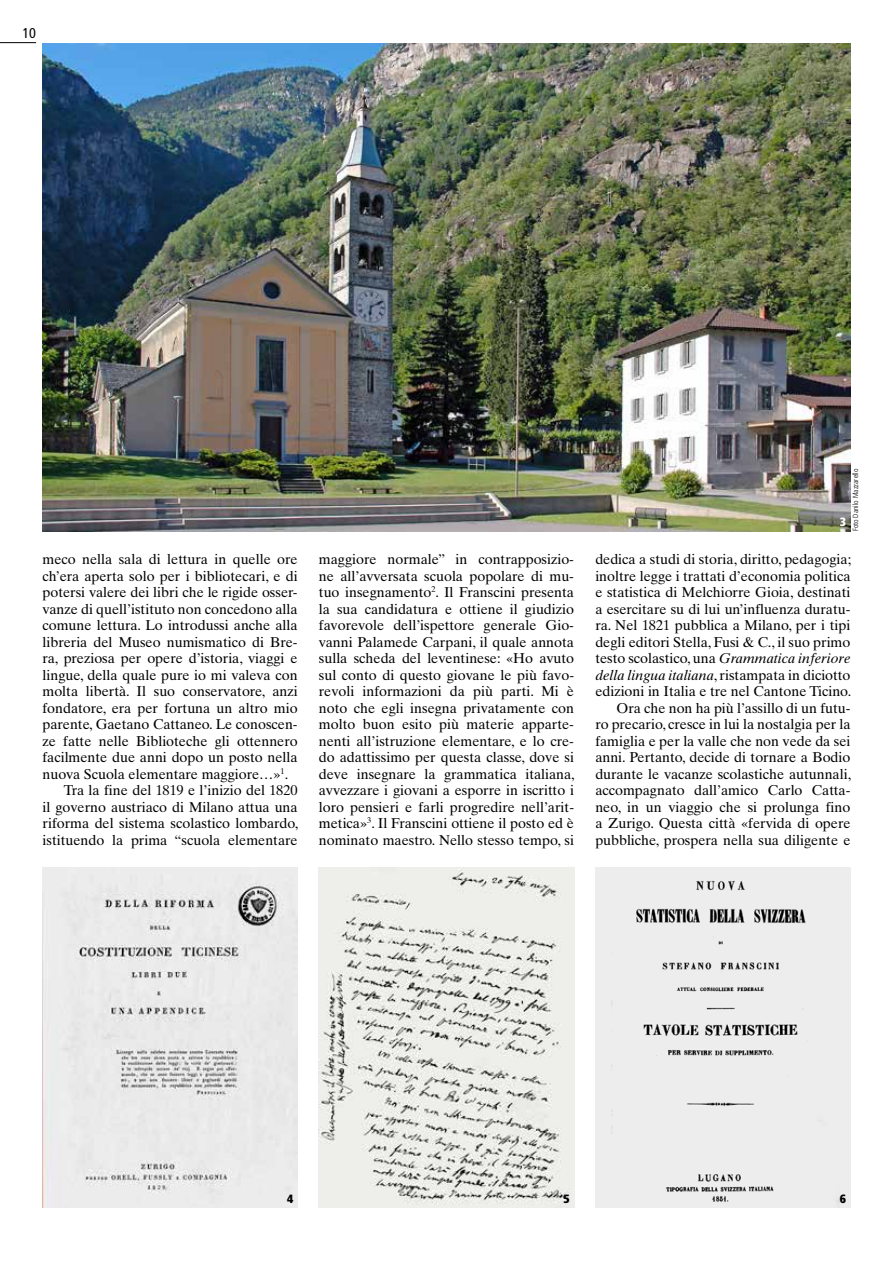
<style>
.page{position:relative;width:893px;height:1263px;background:#fff}
.page>*{position:absolute;margin:0;border:0;box-sizing:border-box;transform-origin:0 0}
.t1{font:14.25px/16.5px "Times Ten LT Std";color:#000;text-align:justify}
.t2{font:condensed 14.25px "Frutiger LT Std";color:#000}
.t3{font:900 condensed 12px "Frutiger LT Std";color:#000}
.t4{font:900 condensed 12px "Frutiger LT Std";color:#fff}
.t5{font:300 condensed 7.5px "Frutiger LT Std";color:#000}
.s1{font-style:italic}
</style>
<div class="page">
<img style="left:43px;top:44px;width:807px;height:487px">
<img style="left:43px;top:868px;width:255px;height:340px">
<img style="left:319px;top:868px;width:255px;height:340px">
<div style="left:595px;top:868px;width:255px;height:340px;background:#ededed"></div>
<hr style="left:0;top:42px;width:36px;height:1px;background:#000">
<p class="t2" style="left:22px;top:25px;width:15px">10</p>
<p class="t1" style="left:43px;top:551px;width:257px">meco nella sala di lettura in quelle ore</p>
<p class="t1" style="left:43px;top:567px;width:257px">ch’era aperta solo per i bibliotecari, e di</p>
<p class="t1" style="left:43px;top:584px;width:257px">potersi valere dei libri che le rigide osser-</p>
<p class="t1" style="left:43px;top:600px;width:257px">vanze di quell’istituto non concedono alla</p>
<p class="t1" style="left:43px;top:617px;width:257px">comune lettura. Lo introdussi anche alla</p>
<p class="t1" style="left:43px;top:633px;width:257px">libreria del Museo numismatico di Bre-</p>
<p class="t1" style="left:43px;top:650px;width:257px">ra, preziosa per opere d’istoria, viaggi e</p>
<p class="t1" style="left:43px;top:666px;width:257px">lingue, della quale pure io mi valeva con</p>
<p class="t1" style="left:43px;top:683px;width:257px">molta libertà. Il suo conservatore, anzi</p>
<p class="t1" style="left:43px;top:699px;width:257px">fondatore, era per fortuna un altro mio</p>
<p class="t1" style="left:43px;top:716px;width:257px">parente, Gaetano Cattaneo. Le conoscen-</p>
<p class="t1" style="left:43px;top:732px;width:257px">ze fatte nelle Biblioteche gli ottennero</p>
<p class="t1" style="left:43px;top:749px;width:257px">facilmente due anni dopo un posto nella</p>
<p class="t1" style="left:43px;top:765px;width:247px">nuova Scuola elementare maggiore…»<sup>1</sup>.</p>
<p class="t1" style="left:64px;top:782px;width:235px">Tra la fine del 1819 e l’inizio del 1820</p>
<p class="t1" style="left:43px;top:798px;width:257px">il governo austriaco di Milano attua una</p>
<p class="t1" style="left:43px;top:815px;width:257px">riforma del sistema scolastico lombardo,</p>
<p class="t1" style="left:43px;top:831px;width:257px">istituendo la prima “scuola elementare</p>
<p class="t5" style="left:851px;top:531px;width:64px;rotate:-90deg">Foto Danilo Mazzarello</p>
<p class="t4" style="left:840px;top:515px;width:8px">3</p>
<p class="t1" style="left:319px;top:551px;width:257px">maggiore normale” in contrapposizio&shy;ne all’avversata scuola popolare di mu&shy;tuo insegnamento<sup>2</sup>. Il Franscini presenta la sua candidatura e ottiene il giudizio favorevole dell’ispettore generale Gio&shy;vanni Palamede Carpani, il quale annota sulla scheda del leventinese: «Ho avuto sul conto di questo giovane le più favo&shy;revoli informazioni da più parti. Mi è noto che egli insegna privatamente con molto buon esito più materie apparte&shy;nenti all’istruzione elementare, e lo cre&shy;do adattissimo per questa classe, dove si deve insegnare la grammatica italiana, avvezzare i giovani a esporre in iscritto i loro pensieri e farli progredire nell’arit&shy;metica»<sup>3</sup>. Il Franscini ottiene il posto ed è nominato maestro. Nello stesso tempo, si</p>
<p class="t1" style="left:595px;top:551px;width:257px;text-align:right">dedica a studi di storia, diritto, pedagogia; inoltre legge i trattati d’economia politica e statistica di Melchiorre Gioia, destinati a esercitare su di lui un’influenza duratu&shy;ra. Nel 1821 pubblica a Milano, per i tipi degli editori Stella, Fusi &amp; C., il suo primo testo scolastico, una <span class="s1">Grammatica inferiore della lingua italiana</span>, ristampata in diciotto edizioni in Italia e tre nel Cantone Ticino.<br>Ora che non ha più l’assillo di un futu-<br>ro precario, cresce in lui la nostalgia per la famiglia e per la valle che non vede da sei anni. Pertanto, decide di tornare a Bodio durante le vacanze scolastiche autunnali, accompagnato dall’amico Carlo Catta&shy;neo, in un viaggio che si prolunga fino a Zurigo. Questa città «fervida di opere pubbliche, prospera nella sua diligente e</p>
<p class="t3" style="left:287px;top:1191px;width:8px">4</p>
<p class="t3" style="left:564px;top:1191px;width:8px">5</p>
<p class="t3" style="left:840px;top:1191px;width:8px">6</p>
</div>
